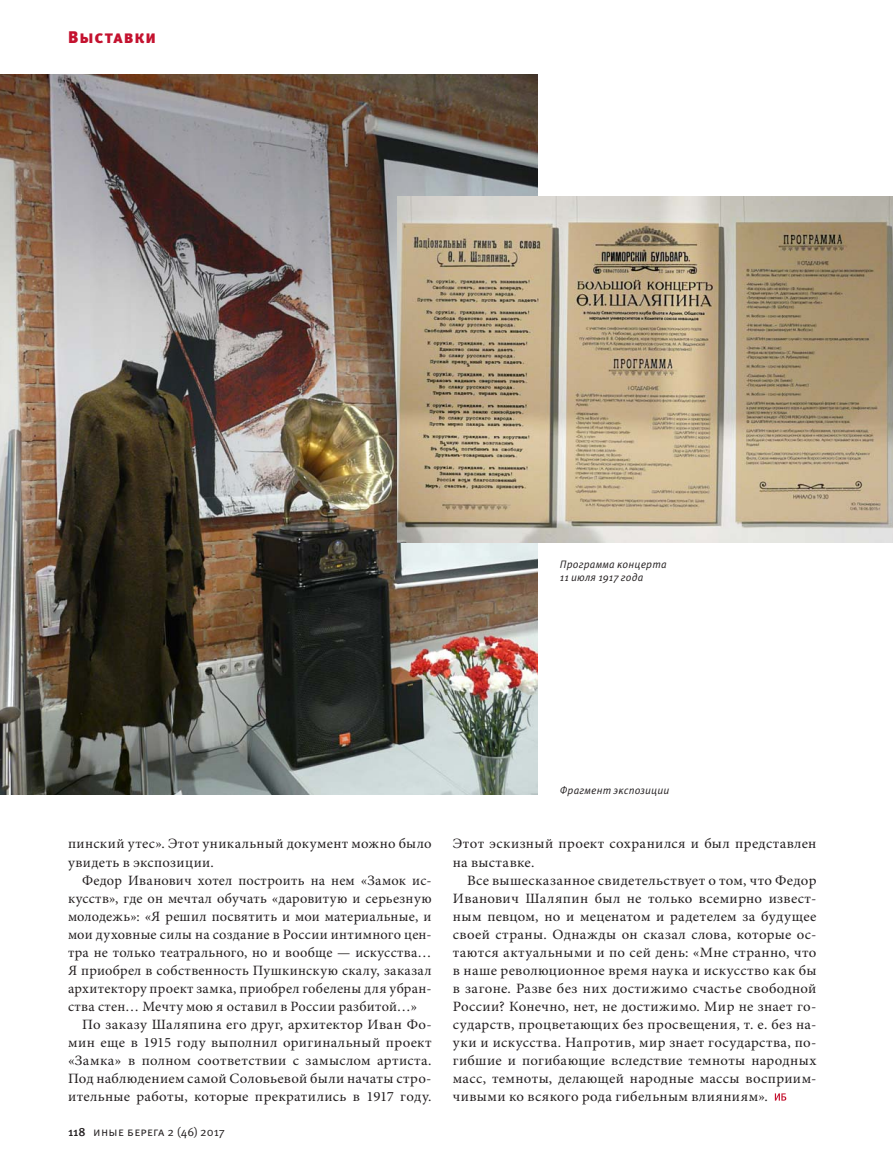
<style>
.page{position:relative;width:893px;height:1170px;background:#fff}
.page>*{position:absolute;margin:0;border:0;box-sizing:border-box;transform-origin:0 0}
.t1{font:900 16.8px "Meta Pro";letter-spacing:.055em;color:#c4122f}
.t2{font:14.25px/18px "Minion Pro";letter-spacing:.025em;color:#231f20;text-align:justify;scale:1.04 1}
.t3{font:14.25px/18px "Minion Pro";letter-spacing:.025em;color:#231f20}
.t4{font:12px "Meta Pro";letter-spacing:-.005em;color:#231f20}
.t5{font:italic 10.8px/12.3px "Meta Pro";letter-spacing:.015em;color:#231f20}
.s1{font-weight:500}
</style>
<div class="page">
<svg style="left:775px;top:1093px;width:11px;height:7px"></svg>
<img style="left:0;top:74px;width:538px;height:720px">
<img style="left:397px;top:196px;width:496px;height:346px">
<p class="t1" style="left:68px;top:31px;width:90px">Выставки</p>
<p class="t5" style="left:560px;top:559px;width:108px">Программа концерта<br>11 июля 1917 года</p>
<p class="t3" style="left:68px;top:836px;width:365px">пинский утес». Этот уникальный документ можно было увидеть в экспозиции.</p>
<p class="t3" style="left:68px;top:872px;width:365px;text-align:justify;text-indent:14px">Федор Иванович хотел построить на нем «Замок ис&shy;кусств», где он мечтал обучать «даровитую и серьезную молодежь»: «Я решил посвятить и мои материальные, и мои духовные силы на создание в России интимного цен&shy;тра не только театрального, но и вообще — искусства… Я приобрел в собственность Пушкинскую скалу, заказал архитектору проект замка, приобрел гобелены для убран&shy;ства стен… Мечту мою я оставил в России разбитой…»</p>
<p class="t2" style="left:68px;top:1016px;width:351px;text-indent:14px">По заказу Шаляпина его друг, архитектор Иван Фо&shy;мин еще в 1915 году выполнил оригинальный проект «Замка» в полном соответствии с замыслом артиста.<br>Под наблюдением самой Соловьевой были начаты стро&shy;ительные работы, которые прекратились в 1917 году.</p>
<p class="t4" style="left:68px;top:1127px;width:158px"><span class="s1">118</span> иные берега 2 (46) 2017</p>
<p class="t5" style="left:560px;top:785px;width:111px">Фрагмент экспозиции</p>
<p class="t2" style="left:453px;top:836px;width:351px">Этот эскизный проект сохранился и был представлен на выставке.</p>
<p class="t2" style="left:453px;top:872px;width:351px;text-indent:14px">Все вышесказанное свидетельствует о том, что Федор Иванович Шаляпин был не только всемирно извест&shy;ным певцом, но и меценатом и радетелем за будущее своей страны. Однажды он сказал слова, которые ос&shy;таются актуальными и по сей день: «Мне странно, что в наше революционное время наука и искусство как бы в загоне. Разве без них достижимо счастье свободной России? Конечно, нет, не достижимо. Мир не знает го&shy;сударств, процветающих без просвещения, т. е. без на&shy;уки и искусства. Напротив, мир знает государства, по&shy;гибшие и погибающие вследствие темноты народных масс, темноты, делающей народные массы восприим&shy;чивыми ко всякого рода гибельным влияниям».</p>
</div>
